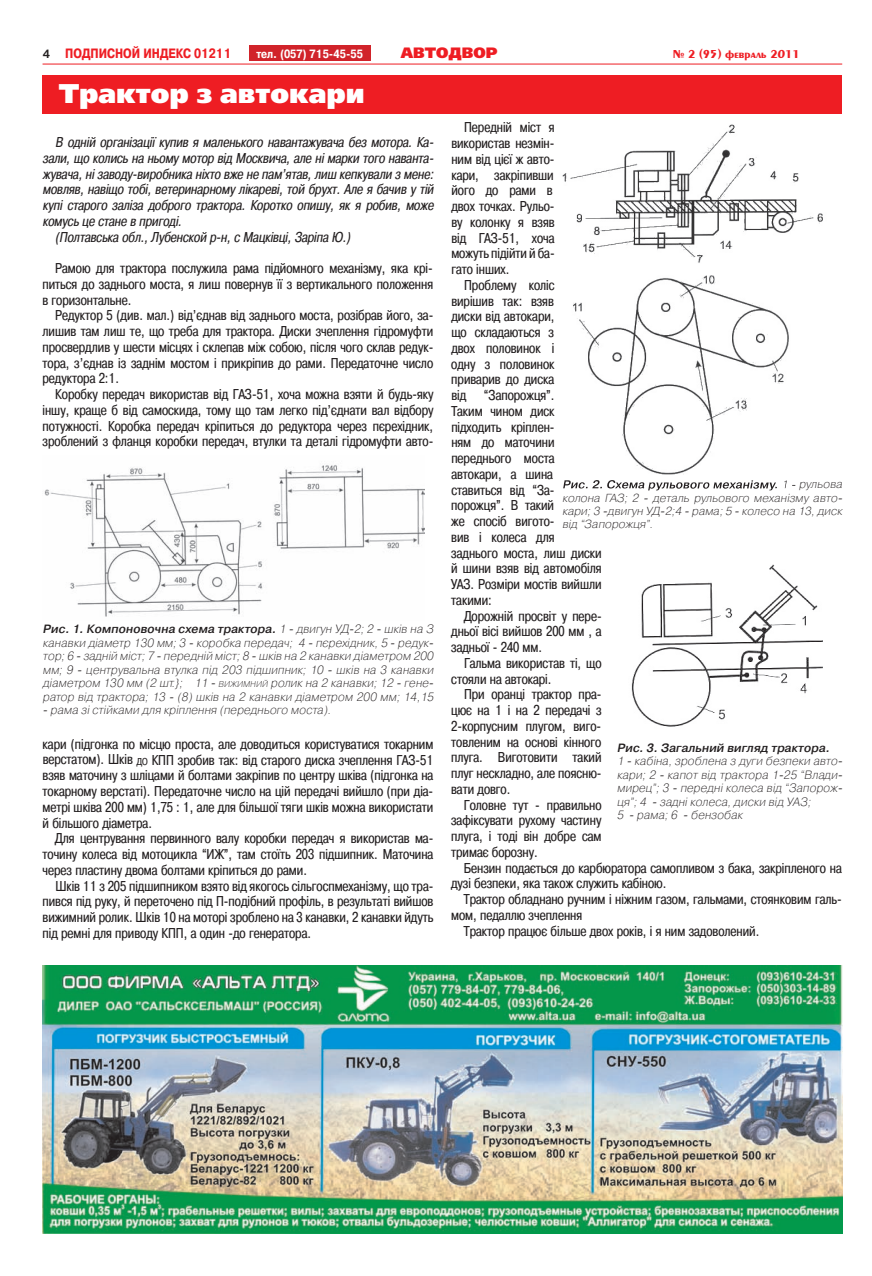
<style>
.page{position:relative;width:872px;height:1276px;background:#fff}
.page>*{position:absolute;margin:0;border:0;box-sizing:border-box;transform-origin:0 0}
.t1{font:27px "Free Set Black C";color:#fff}
.t2{font:15px "Free Set Black C";color:#ee1d23}
.t3{font:14.25px/15.8px "Pragmatica Cond C";color:#231f20;text-align:justify}
.t4{font:italic 14.25px "Pragmatica Cond C";color:#231f20}
.t5{font:700 13.5px "Pragmatica Cond C";color:#ee1d23}
.t6{font:italic 12px/13.5px "Pragmatica Light C";color:#231f20}
.t7{font:italic 700 12px "Pragmatica Light C";color:#231f20}
.t8{font:700 12px "Pragmatica Cond C";color:#fff}
.t9{font:700 12px "Penta";color:#ee1d23}
.t10{font:italic 11.7px/13px "Pragmatica Light C";color:#231f20;text-align:justify}
.s1{font-family:"Pragmatica Light C";font-size:12px;color:#231f20}
.s2{font-weight:700}
.s3{font-size:8.4px}
.s4{font-size:10.05px}
</style>
<div class="page">
<hr style="left:43px;top:64px;width:799px;height:1px;background:#ee1d23">
<div style="left:249px;top:46px;width:122px;height:15px;background:#d1232a"></div>
<div style="left:43px;top:75px;width:799px;height:38px;background:#ee1d23"></div>
<img style="left:631px;top:564px;width:191px;height:163px">
<img style="left:573px;top:275px;width:216px;height:216px">
<img style="left:563px;top:480px;width:82px;height:9px">
<img style="left:648px;top:482px;width:62px;height:8px">
<img style="left:713px;top:480px;width:63px;height:10px">
<img style="left:783px;top:480px;width:13px;height:8px">
<img style="left:562px;top:124px;width:261px;height:134px">
<img style="left:698px;top:258px;width:4px;height:5px">
<img style="left:44px;top:465px;width:381px;height:152px">
<img style="left:43px;top:965px;width:799px;height:268px">
<p class="t5" style="left:43px;top:46px;width:190px"><span class="s1">4</span> ПОДПИСНОЙ ИНДЕКС 01211</p>
<p class="t8" style="left:256px;top:47px;width:108px">тел. (057) 715-45-55</p>
<p class="t2" style="left:401px;top:44px;width:99px">АВТОДВОР</p>
<p class="t9" style="left:673px;top:47px;width:128px">№ 2 (95) февраль 2011</p>
<h1 class="t1" style="left:59px;top:78px;width:307px">Трактор з автокари</h1>
<p class="t4" style="left:55px;top:134px;width:382px">В одній організації купив я маленького навантажувача без мотора. Ка-</p>
<p class="t4" style="left:43px;top:150px;width:395px">зали,що колись на ньому мотор від Москвича,але німарки того наванта-</p>
<p class="t4" style="left:43px;top:166px;width:395px">жувача,нізаводу -виробника ніхто вже не пам’ятав,лиш кепкували з мене:</p>
<p class="t4" style="left:43px;top:181px;width:395px">мовляв, навіщо тобі, ветеринарному лікареві, той брухт. Але я бачив у тій</p>
<p class="t4" style="left:43px;top:197px;width:395px">купі старого заліза доброго трактора. Коротко опишу, як я робив, може</p>
<p class="t4" style="left:43px;top:213px;width:143px">комусь це стане в пригоді.</p>
<p class="t4" style="left:55px;top:229px;width:299px">(Полтавська обл.,Лубенской р-н,с Мацківці,Заріпа Ю.)</p>
<p class="t3" style="left:42px;top:260px;width:392px;text-indent:13px">Рамою для трактора послужи ла рама підйомного механіз му, яка крі&shy;питься до заднього моста, я лиш повернув її з вертикаль ного положення в горизонтальне.</p>
<p class="t3" style="left:42px;top:308px;width:392px;text-indent:13px">Редуктор 5 (див. мал.) від’єднав від заднього моста, розібрав його, за&shy;лишив там лиш те, що треба для трактора. Диски зчеплення гідро муфти просвердлив у шести місцях і склепав між собою, після чого склав редук&shy;тора, з’єднав із заднім мостом і прикріпив до рами. Пере даточне число редуктора 2:1.</p>
<p class="t3" style="left:43px;top:386px;width:392px;text-indent:13px">Коробку передач використав від ГАЗ-51, хоча можна взяти й будь-яку іншу, краще б від самоскида, тому що там легко під’єднати вал відбору потужності. Коробка пере дач кріпиться до редуктора через пєрехідник, зроблений з фланця коробки передач, втулки та деталі гідромуфти авто-</p>
<p class="t6" style="left:43px;top:622px;width:395px;text-align:justify"><span class="s2">Рис.1.Компоновочна схема трактора.</span>1 - двигун УД-2;2 - шків на З канавки діаметр 130 мм;3 - коробка передач; 4 - пєрехідник,5 - редук&shy;тор;6 - задній міст;7 - передній міст;8 - шків на 2 канавки діаметром 200 мм; 9 - центрувальна втулка під 203 підшипник; 10 - шків на 3 канавки діаметром 130 мм (2 шт.}; 11 - <span class="s3">ВИЖИМНИЙ</span> ролик на 2 канавки;12 - гене&shy;ратор від трактора; 13 - (8) шків на 2 канавки діаметром 200 мм; 14,15</p>
<p class="t6" style="left:43px;top:703px;width:292px">- рама зістійками для кріплення (переднього моста).</p>
<p class="t3" style="left:43px;top:736px;width:392px">кари (підгонка по місцю проста, але доводиться ко ристуватися токарним верстатом). Шків <span class="s4">ДО</span> КПП зробив так: від старо го диска зчеплення ГАЗ-51 взяв маточину з шліцами й болтами закріпив по центру шківа (підгонка на токарному верстаті). Переда точне число на цій передачі вийшло (при діа&shy;метрі шківа 200 мм) 1,75 : 1, але для більшої тяги шків можна ви користати й більшого діаметра.</p>
<p class="t3" style="left:43px;top:830px;width:392px;text-indent:13px">Для центрування первинного валу коробки передач я використав ма&shy;точину колеса від мотоцикла “ИЖ”, там стоїть 203 підшипник. Маточина через пластину двома болтами кріпиться до рами.</p>
<p class="t3" style="left:43px;top:877px;width:392px;text-indent:13px">Шків 11 з 205 підшипником взя то від якогось сільгоспмеханізму, що тра&shy;пився під руку, й переточено під П-подібний профіль, в резуль таті вийшов вижимний ролик. Шків 10 на моторі зроблено на 3 канавки, 2 канавки йдуть під ремні для при воду КПП, а один -до генератора.</p>
<p class="t3" style="left:451px;top:119px;width:105px;text-align:left;text-indent:13px">Передній міст я використав нез мін&shy;ним від цієї ж авто&shy;кари, закрі пивши йо го до рами в двох точках. Рульо&shy;ву колонку я взяв від ГАЗ-51, хоча мо жуть підійти й ба&shy;га то інших.</p>
<p class="t3" style="left:451px;top:277px;width:152px;text-align:left;text-indent:13px">Проблему коліс<br>ви рішив так: взяв<br>дис ки від автокари,<br>що скла даються з<br>двох половинок і<br>одну з половинок<br>при варив до диска<br>від “Запорожця”.<br>Таким чином диск підходить кріплен-<br>ням до маточини переднього моста<br>авто кари, а ши на ставиться від “За&shy;порожця”. В та кий<br>же спосіб вигото-<br>вив і колеса для заднього моста, лиш диски й шини взяв від автомобіля<br>УАЗ. Розміри мостів вийшли та кими:</p>
<p class="t3" style="left:451px;top:608px;width:152px;text-indent:13px">Дорожній просвіт у пере&shy;дньої вісі вийшов 200 мм , а задньої - 240 мм.</p>
<p class="t3" style="left:451px;top:655px;width:152px;text-indent:13px">Гальма використав ті, що стояли на автокарі.</p>
<p class="t3" style="left:451px;top:686px;width:152px;text-indent:13px">При оранці трактор пра&shy;цює на 1 і на 2 передачі з 2-корпусним плу гом, виго&shy;товленим на основі кінно го плуга. Виготовити такий плуг не складно, але поясню&shy;вати довго.</p>
<p class="t3" style="left:451px;top:797px;width:152px;text-indent:13px">Головне тут - правильно зафіксува ти рухому частину плуга, і тоді він добре сам тримає борозну.</p>
<p class="t3" style="left:451px;top:860px;width:392px;text-indent:13px">Бензин подається до карбюра тора самопливом з бака, закріпленого на дузі безпеки, яка також слу жить кабіною.</p>
<p class="t3" style="left:464px;top:891px;width:379px">Трактор обладнано ручним і ніжним газом, гальмами, стоянко вим галь-</p>
<p class="t3" style="left:451px;top:907px;width:133px">мом, педаллю зчеплення</p>
<p class="t3" style="left:464px;top:923px;width:297px">Трактор працює більше двох років, і я ним задоволений.</p>
<p class="t10" style="left:562px;top:491px;width:284px">колона ГАЗ; 2 - деталь рульового механізму авто&shy;кари;3 -двигун УД-2;4 - рама;5 - колесо на 13,диск від “Запорожця”.</p>
<p class="t7" style="left:617px;top:741px;width:217px">Рис.3.Загальний вигляд трактора.</p>
<p class="t6" style="left:617px;top:754px;width:229px">1 - кабіна,зроблена з дуги безпеки авто&shy;кари; 2 - капот від трактора 1-25 “Влади&shy;мирец”;3 - передніколеса від “Запорож&shy;ця”;4 - задніколеса,диски від УАЗ;<br>5 - рама;6 - бензобак</p>
</div>
